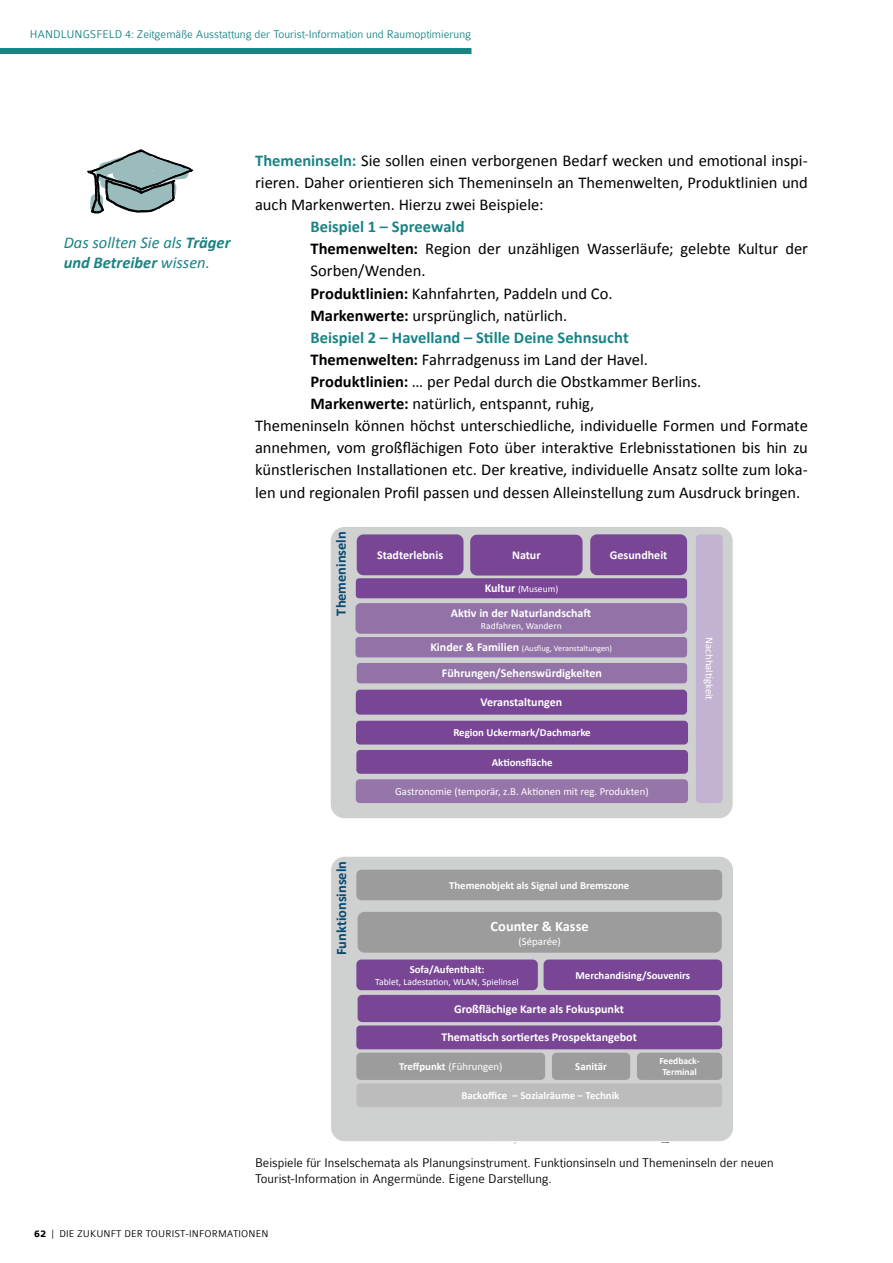
<style>
.page{position:relative;width:893px;height:1263px;background:#fff}
.page>*{position:absolute;margin:0;border:0;box-sizing:border-box;transform-origin:0 0}
.t1{font:16.5px "Calibri";letter-spacing:-.005em;color:#000}
.t2{font:700 16.5px "Calibri";letter-spacing:.005em;color:#1b8385}
.t3{font:italic 16.5px/19.8px "Calibri";color:#1b8385}
.t4{font:700 14.4px "Calibri";color:#064971}
.t5{font:700 14.4px "Calibri";color:#fff}
.t6{font:300 13.5px/16.2px "Colaborate";color:#000}
.t7{font:700 12px "Calibri";color:#fff}
.t8{font:300 12px "Colaborate";color:#1b8385}
.t9{font:700 10.8px "Calibri";color:#fff}
.t10{font:10.8px "Calibri";color:#fff}
.t11{font:300 10.5px "Colaborate";letter-spacing:.01em;color:#000}
.t12{font:9.6px "Calibri";color:#fff}
.t13{font:700 9.6px/11.6px "Calibri";color:#fff;text-align:center}
.t14{font:8.4px "Calibri";letter-spacing:-.005em;color:#fff}
.s1{font-weight:700}
.s2{font-weight:700;color:#1b8385}
.s3{font-weight:700;font-size:12px}
</style>
<div class="page">
<div style="left:330px;top:856px;width:404px;height:286px;background:#cfd0d0;border-radius:14px"></div>
<div style="left:330px;top:855px;width:404px;height:287px;border:1px solid #fff;border-radius:14px"></div>
<div style="left:358px;top:912px;width:364px;height:41px;background:#9c9c9c;border-radius:7px"></div>
<div style="left:356px;top:959px;width:182px;height:31px;background:#784695;border-radius:5px"></div>
<div style="left:356px;top:870px;width:366px;height:30px;background:#9c9c9c;border-radius:5px"></div>
<div style="left:356px;top:1053px;width:189px;height:27px;background:#9c9c9c;border-radius:5px"></div>
<div style="left:552px;top:1053px;width:78px;height:27px;background:#9c9c9c;border-radius:5px"></div>
<div style="left:637px;top:1053px;width:85px;height:27px;background:#9c9c9c;border-radius:5px"></div>
<div style="left:356px;top:1083px;width:366px;height:24px;background:#bcbcbd;border-radius:4px"></div>
<div style="left:544px;top:959px;width:178px;height:31px;background:#784695;border-radius:5px"></div>
<div style="left:356px;top:1025px;width:366px;height:24px;background:#784695;border-radius:4px"></div>
<div style="left:358px;top:995px;width:362px;height:27px;background:#784695;border-radius:5px"></div>
<div style="left:330px;top:526px;width:403px;height:293px;background:#cfd0d0;border-radius:15px"></div>
<div style="left:329px;top:526px;width:405px;height:293px;border:1px solid #fff;border-radius:15px"></div>
<div style="left:357px;top:534px;width:106px;height:41px;background:#784695;border-radius:7px"></div>
<div style="left:590px;top:534px;width:97px;height:41px;background:#784695;border-radius:7px"></div>
<div style="left:356px;top:690px;width:331px;height:25px;background:#784695;border-radius:4px"></div>
<div style="left:356px;top:750px;width:332px;height:24px;background:#784695;border-radius:4px"></div>
<div style="left:356px;top:779px;width:332px;height:24px;background:#9676a9;border-radius:4px"></div>
<div style="left:470px;top:535px;width:112px;height:40px;background:#784695;border-radius:7px"></div>
<div style="left:355px;top:637px;width:332px;height:20px;background:#9372a7;border-radius:3px"></div>
<div style="left:357px;top:663px;width:330px;height:20px;background:#9372a7;border-radius:3px"></div>
<div style="left:356px;top:721px;width:332px;height:23px;background:#784695;border-radius:4px"></div>
<div style="left:355px;top:603px;width:332px;height:31px;background:#9372a7;border-radius:5px"></div>
<div style="left:356px;top:578px;width:331px;height:20px;background:#784695;border-radius:3px"></div>
<div style="left:696px;top:534px;width:27px;height:269px;background:#c1b3d1;border-radius:4px"></div>
<svg style="left:87px;top:149px;width:107px;height:65px"></svg>
<div style="left:0;top:48px;width:471px;height:6px;background:#1b8385"></div>
<p class="t8" style="left:30px;top:28px;width:443px">Hand lungsfeld 4: Zeitgemäße Ausstattung der Tourist-I nformation und Raumoptimierung</p>
<p class="t3" style="left:64px;top:232px;width:168px">Das sollten Sie als <span class="s1">Träger und Betreiber</span> wissen.</p>
<p class="t1" style="left:255px;top:150px;width:554px"><span class="s2">Themeninseln:</span> Sie sollen einen verborgenen Bedarf wecken und emotional inspi-</p>
<p class="t1" style="left:255px;top:172px;width:554px">rieren. Daher orientieren sich Themeninseln an Themenwelten, Produktlinien und</p>
<p class="t1" style="left:255px;top:194px;width:290px">auch Markenwerten. Hierzu zwei Beispiele:</p>
<p class="t2" style="left:310px;top:216px;width:156px">Beispiel 1 – Spreewald</p>
<p class="t1" style="left:310px;top:239px;width:499px"><span class="s1">Themenwelten:</span> Region der unzähligen Wasserläufe; gelebte Kultur der</p>
<p class="t1" style="left:310px;top:261px;width:117px">Sorben/Wenden.</p>
<p class="t1" style="left:310px;top:283px;width:304px"><span class="s1">Produktlinien:</span> Kahnfahrten, Paddeln und Co.</p>
<p class="t1" style="left:310px;top:305px;width:258px"><span class="s1">Markenwerte:</span> ursprünglich, natürlich.</p>
<p class="t2" style="left:310px;top:327px;width:320px">Beispiel 2 – Havelland – Stille Deine Sehnsucht</p>
<p class="t1" style="left:310px;top:349px;width:339px"><span class="s1">Themenwelten:</span> Fahrradgenuss im Land der Havel.</p>
<p class="t1" style="left:310px;top:371px;width:392px"><span class="s1">Produktlinien:</span> … per Pedal durch die Obstkammer Berlins.</p>
<p class="t1" style="left:310px;top:393px;width:285px"><span class="s1">Markenwerte:</span> natürlich, entspannt, ruhig,</p>
<p class="t1" style="left:255px;top:415px;width:554px">Themeninseln können höchst unterschiedliche, individuelle Formen und Formate</p>
<p class="t1" style="left:255px;top:438px;width:554px">annehmen, vom großflächigen Foto über interaktive Erlebnisstationen bis hin zu</p>
<p class="t1" style="left:255px;top:460px;width:554px">künstlerischen Installationen etc. Der kreative, individuelle Ansatz sollte zum loka-</p>
<p class="t1" style="left:255px;top:482px;width:547px">len und regionalen Profil passen und dessen Alleinstellung zum Ausdruck bringen.</p>
<p class="t4" style="left:332px;top:616px;width:86px;rotate:-90deg">mehT nlesnine</p>
<p class="t7" style="left:377px;top:547px;width:68px">Stadterlebnis</p>
<p class="t7" style="left:610px;top:547px;width:59px">Gesundheit</p>
<p class="t7" style="left:512px;top:548px;width:30px">Natur</p>
<p class="t12" style="left:485px;top:583px;width:75px"><span class="s3">Kultur</span> (Museum)</p>
<p class="t7" style="left:451px;top:605px;width:142px">Aktiv in der Naturlandschaft</p>
<p class="t12" style="left:481px;top:620px;width:82px">Radfahren, Wandern</p>
<p class="t14" style="left:430px;top:643px;width:183px"><span class="s3">Kinder &amp; Familien</span> (Ausflug, Veranstaltungen)</p>
<p class="t7" style="left:442px;top:666px;width:162px">Führungen/Sehenswürdigkeiten</p>
<p class="t7" style="left:481px;top:695px;width:83px">Veranstaltungen</p>
<p class="t9" style="left:453px;top:726px;width:139px">Region Uckermark/Dachmarke</p>
<p class="t9" style="left:492px;top:755px;width:62px">Aktionsfläche</p>
<p class="t10" style="left:395px;top:784px;width:255px">Gastronomie (temporär, z.B. Aktionen mit reg. Produkten)</p>
<p class="t10" style="left:716px;top:637px;width:64px;rotate:90deg">Nachhaltigkeit</p>
<p class="t4" style="left:333px;top:955px;width:96px;rotate:-90deg">nlesni snoi tknuF</p>
<p class="t9" style="left:449px;top:878px;width:182px">Themenobjekt als Signal und Bremszone</p>
<p class="t5" style="left:491px;top:917px;width:100px">Counter &amp; Kasse</p>
<p class="t10" style="left:519px;top:934px;width:44px">(Séparée)</p>
<p class="t9" style="left:410px;top:962px;width:76px">Sofa/Aufenthalt:</p>
<p class="t12" style="left:375px;top:975px;width:145px">Tablet, Ladestation, WLAN, Spielinsel</p>
<p class="t9" style="left:575px;top:968px;width:116px">Merchandising/Souvenirs</p>
<p class="t7" style="left:454px;top:1001px;width:171px">Großflächige Karte als Fokuspunkt</p>
<p class="t7" style="left:441px;top:1030px;width:197px">Thematisch sortiertes Prospektangebot</p>
<p class="t10" style="left:399px;top:1060px;width:105px"><span class="s1">Treffpunkt</span> (Führungen)</p>
<p class="t9" style="left:575px;top:1060px;width:33px">Sanitär</p>
<p class="t13" style="left:659px;top:1054px;width:42px">Feedback-<br>Terminal</p>
<p class="t9" style="left:461px;top:1088px;width:160px">Backoffice – Sozialräume – Technik</p>
<p class="t6" style="left:255px;top:1154px;width:520px">Beispiele für I nselschemata als Planungsinstrument. Funktionsinseln und Themeninseln der neuen<br>Tourist-I nformation in Angermünde. Eigene Darstellung.</p>
<p class="t11" style="left:34px;top:1229px;width:236px"><span class="s1">62</span> | Die Zukunft der To urist-I nformationen</p>
</div>
